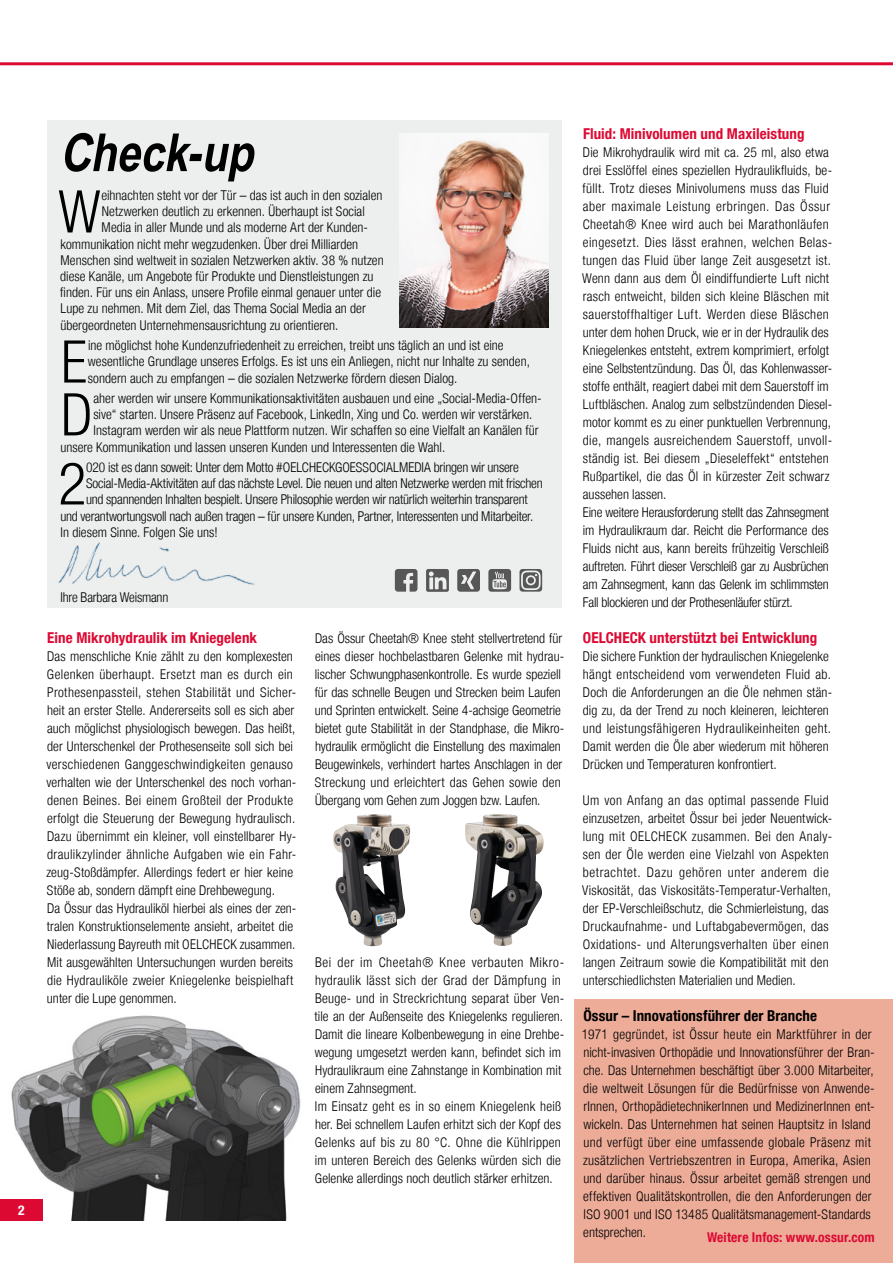
<style>
.page{position:relative;width:893px;height:1263px;background:#fff}
.page>*{position:absolute;margin:0;border:0;box-sizing:border-box;transform-origin:0 0}
.t1{font:300 condensed 58.95px "Helvetica Neue LT";color:#000}
.t2{font:italic 700 52.5px "Arial Narrow";color:#000}
.t3{font:700 condensed 15px "Helvetica Neue LT";letter-spacing:.005em;color:#dc0a33}
.t4{font:700 condensed 15px "Helvetica Neue LT";letter-spacing:.005em;color:#000}
.t5{font:300 condensed 13.5px/18px "Helvetica Neue LT";letter-spacing:.005em;color:#000}
.t6{font:300 condensed 13.5px/18px "Helvetica Neue LT";letter-spacing:.025em;color:#000}
.t7{font:300 condensed 13.5px "Helvetica Neue LT";letter-spacing:-.015em;color:#000}
.t8{font:700 condensed 13.5px "Helvetica Neue LT";letter-spacing:.01em;color:#dc0a33}
.t9{font:700 condensed 13.5px "Helvetica Neue LT";color:#fff}
</style>
<div class="page">
<img style="left:11px;top:1015px;width:290px;height:205px">
<hr style="left:0;top:62px;width:893px;height:3px;background:#dc0a33">
<div style="left:47px;top:120px;width:514px;height:488px;background:#edeeee"></div>
<img style="left:400px;top:133px;width:149px;height:194px">
<img style="left:58px;top:542px;width:197px;height:43px">
<div style="left:574px;top:999px;width:319px;height:264px;background:#ecac98"></div>
<img style="left:333px;top:814px;width:77px;height:132px">
<img style="left:465px;top:814px;width:79px;height:132px">
<div style="left:0;top:1199px;width:43px;height:21px;background:#dc0a33"></div>
<svg style="left:395px;top:569px;width:22px;height:23px"></svg>
<svg style="left:426px;top:569px;width:23px;height:23px"></svg>
<svg style="left:457px;top:569px;width:23px;height:23px"></svg>
<svg style="left:488px;top:569px;width:23px;height:23px"></svg>
<svg style="left:519px;top:569px;width:23px;height:23px"></svg>
<p class="t9" style="left:18px;top:1202px;width:8px">2</p>
<h2 class="t2" style="left:60px;top:113px;width:208px">Check-up</h2>
<h1 class="t1" style="left:58px;top:178px;width:44px">W</h1>
<p class="t5" style="left:101px;top:186px;width:283px">eihnachten steht vor der Tür – das ist auch in den sozialen</p>
<p class="t5" style="left:102px;top:202px;width:265px">Netzwerken deutlich zu erkennen. Überhaupt ist Social</p>
<p class="t5" style="left:102px;top:219px;width:268px">Media in aller Munde und als moderne Art der Kunden-</p>
<p class="t5" style="left:61px;top:235px;width:299px">kommunikation nicht mehr wegzudenken. Über drei Milliarden</p>
<p class="t5" style="left:60px;top:251px;width:325px">Menschen sind weltweit in sozialen Netzwerken aktiv. 38 % nutzen</p>
<p class="t5" style="left:60px;top:267px;width:315px">diese Kanäle, um Angebote für Produkte und Dienstleistungen zu</p>
<p class="t5" style="left:60px;top:283px;width:322px">finden. Für uns ein Anlass, unsere Profile einmal genauer unter die</p>
<p class="t5" style="left:61px;top:300px;width:307px">Lupe zu nehmen. Mit dem Ziel, das Thema Social Media an der</p>
<p class="t5" style="left:60px;top:316px;width:280px">übergeordneten Unternehmensausrichtung zu orientieren.</p>
<h1 class="t1" style="left:61px;top:328px;width:28px">E</h1>
<p class="t5" style="left:88px;top:337px;width:444px;line-height:16.2px">ine möglichst hohe Kundenzufriedenheit zu erreichen, treibt uns täglich an und ist eine wesentliche Grundlage unseres Erfolgs. Es ist uns ein Anliegen, nicht nur Inhalte zu senden, sondern auch zu empfangen – die sozialen Netzwerke fördern diesen Dialog.</p>
<h1 class="t1" style="left:61px;top:381px;width:33px">D</h1>
<p class="t5" style="left:93px;top:389px;width:450px">aher werden wir unsere Kommunikationsaktivitäten ausbauen und eine „Social-Media-Offen-</p>
<p class="t5" style="left:93px;top:405px;width:440px">sive“ starten. Unsere Präsenz auf Facebook, LinkedIn, Xing und Co. werden wir verstärken.</p>
<p class="t5" style="left:94px;top:421px;width:446px">Instagram werden wir als neue Plattform nutzen. Wir schaffen so eine Vielfalt an Kanälen für</p>
<p class="t5" style="left:60px;top:438px;width:386px">unsere Kommunikation und lassen unseren Kunden und Interessenten die Wahl.</p>
<h1 class="t1" style="left:58px;top:450px;width:30px">2</h1>
<p class="t7" style="left:86px;top:459px;width:434px">020 ist es dann soweit: Unter dem Motto #OELCHECKGOESSOCIALMEDIA bringen wir unsere</p>
<p class="t7" style="left:86px;top:476px;width:458px">Social-Media-Aktivitäten auf das nächste Level. Die neuen und alten Netzwerke werden mit frischen</p>
<p class="t7" style="left:86px;top:492px;width:443px">und spannenden Inhalten bespielt. Unsere Philosophie werden wir natürlich weiterhin transparent</p>
<p class="t7" style="left:60px;top:508px;width:474px">und verantwortungsvoll nach außen tragen – für unsere Kunden, Partner, Interessenten und Mitarbeiter.</p>
<p class="t5" style="left:61px;top:523px;width:159px">In diesem Sinne. Folgen Sie uns!</p>
<p class="t7" style="left:61px;top:589px;width:109px">Ihre Barbara Weismann</p>
<p class="t3" style="left:47px;top:629px;width:211px">Eine Mikrohydraulik im Kniegelenk</p>
<p class="t5" style="left:47px;top:647px;width:251px">Das menschliche Knie zählt zu den komplexesten Gelenken überhaupt. Ersetzt man es durch ein Prothesenpassteil, stehen Stabilität und Sicher&shy;heit an erster Stelle. Andererseits soll es sich aber auch möglichst physiologisch bewegen. Das heißt, der Unterschenkel der Prothesenseite soll sich bei verschiedenen Ganggeschwindigkeiten genauso verhalten wie der Unterschenkel des noch vorhan&shy;denen Beines. Bei einem Großteil der Produkte erfolgt die Steuerung der Bewegung hydraulisch.<br>Dazu übernimmt ein kleiner, voll einstellbarer Hy&shy;draulikzylinder ähnliche Aufgaben wie ein Fahr&shy;zeug-Stoßdämpfer. Allerdings federt er hier keine Stöße ab, sondern dämpft eine Drehbewegung.<br>Da Össur das Hydrauliköl hierbei als eines der zen&shy;tralen Konstruktionselemente ansieht, arbeitet die Niederlassung Bayreuth mit OELCHECK zusammen.<br>Mit ausgewählten Untersuchungen wurden bereits die Hydrauliköle zweier Kniegelenke beispielhaft unter die Lupe genommen.</p>
<p class="t5" style="left:315px;top:629px;width:251px">Das Össur Cheetah® Knee steht stellvertretend für eines dieser hochbelastbaren Gelenke mit hydrau&shy;lischer Schwungphasenkontrolle. Es wurde speziell für das schnelle Beugen und Strecken beim Laufen und Sprinten entwickelt. Seine 4-achsige Geometrie bietet gute Stabilität in der Standphase, die Mikro&shy;hydraulik ermöglicht die Einstellung des maximalen Beugewinkels, verhindert hartes Anschlagen in der Streckung und erleichtert das Gehen sowie den Übergang vom Gehen zum Joggen bzw. Laufen.</p>
<p class="t5" style="left:315px;top:953px;width:251px">Bei der im Cheetah® Knee verbauten Mikro&shy;hydraulik lässt sich der Grad der Dämpfung in Beuge- und in Streckrichtung separat über Ven&shy;tile an der Außenseite des Kniegelenks regulieren.<br>Damit die lineare Kolbenbewegung in eine Drehbe&shy;wegung umgesetzt werden kann, befindet sich im Hydraulikraum eine Zahnstange in Kombination mit einem Zahnsegment.<br>Im Einsatz geht es in so einem Kniegelenk heiß her. Bei schnellem Laufen erhitzt sich der Kopf des Gelenks auf bis zu 80 °C. Ohne die Kühlrippen im unteren Bereich des Gelenks würden sich die Gelenke allerdings noch deutlich stärker erhitzen.</p>
<p class="t3" style="left:583px;top:125px;width:223px">Fluid: Minivolumen und Maxileistung</p>
<p class="t5" style="left:582px;top:143px;width:251px">Die Mikrohydraulik wird mit ca. 25 ml, also etwa drei Esslöffel eines speziellen Hydraulikfluids, be&shy;füllt. Trotz dieses Minivolumens muss das Fluid aber maximale Leistung erbringen. Das Össur Cheetah® Knee wird auch bei Marathonläufen eingesetzt. Dies lässt erahnen, welchen Belas&shy;tungen das Fluid über lange Zeit ausgesetzt ist.<br>Wenn dann aus dem Öl eindiffundierte Luft nicht rasch entweicht, bilden sich kleine Bläschen mit sauerstoffhaltiger Luft. Werden diese Bläschen unter dem hohen Druck, wie er in der Hydraulik des Kniegelenkes entsteht, extrem komprimiert, erfolgt eine Selbstentzündung. Das Öl, das Kohlenwasser&shy;stoffe enthält, reagiert dabei mit dem Sauerstoff im Luftbläschen. Analog zum selbstzündenden Diesel&shy;motor kommt es zu einer punktuellen Verbrennung, die, mangels ausreichendem Sauerstoff, unvoll&shy;ständig ist. Bei diesem „Dieseleffekt“ entstehen Rußpartikel, die das Öl in kürzester Zeit schwarz aussehen lassen.<br>Eine weitere Herausforderung stellt das Zahnsegment im Hydraulikraum dar. Reicht die Performance des Fluids nicht aus, kann bereits frühzeitig Verschleiß auftreten. Führt dieser Verschleiß gar zu Ausbrüchen am Zahnsegment, kann das Gelenk im schlimmsten Fall blockieren und der Prothesenläufer stürzt.</p>
<p class="t3" style="left:583px;top:629px;width:236px">OELCHECK unterstützt bei Entwicklung</p>
<p class="t5" style="left:583px;top:647px;width:251px">Die sichere Funktion der hydraulischen Kniegelenke hängt entscheidend vom verwendeten Fluid ab.<br>Doch die Anforderungen an die Öle nehmen stän&shy;dig zu, da der Trend zu noch kleineren, leichteren und leistungsfähigeren Hydraulikeinheiten geht.<br>Damit werden die Öle aber wiederum mit höheren Drücken und Temperaturen konfrontiert.</p>
<p class="t6" style="left:582px;top:791px;width:252px">Um von Anfang an das optimal passende Fluid einzusetzen, arbeitet Össur bei jeder Neuentwick&shy;lung mit OELCHECK zusammen. Bei den Analy&shy;sen der Öle werden eine Vielzahl von Aspekten betrachtet. Dazu gehören unter anderem die Viskosität, das Viskositäts-Temperatur-Verhalten, der EP-Verschleißschutz, die Schmierleistung, das Druckaufnahme- und Luftabgabevermögen, das Oxidations- und Alterungsverhalten über einen langen Zeitraum sowie die Kompatibilität mit den unterschiedlichsten Materialien und Medien.</p>
<p class="t4" style="left:583px;top:1007px;width:235px">Össur – Innovationsführer der Branche</p>
<p class="t5" style="left:582px;top:1025px;width:294px">1971 gegründet, ist Össur heute ein Marktführer in der nicht-invasiven Orthopädie und Innovationsführer der Bran&shy;che. Das Unternehmen beschäftigt über 3.000 Mitarbeiter, die weltweit Lösungen für die Bedürfnisse von Anwende&shy;rInnen, OrthopädietechnikerInnen und MedizinerInnen ent&shy;wickeln. Das Unternehmen hat seinen Hauptsitz in Island und verfügt über eine umfassende globale Präsenz mit zusätzlichen Vertriebszentren in Europa, Amerika, Asien und darüber hinaus. Össur arbeitet gemäß strengen und effektiven Qualitätskontrollen, die den Anforderungen der ISO 9001 und ISO 13485 Qualitätsmanagement-Standards entsprechen.</p>
<p class="t8" style="left:707px;top:1229px;width:169px">Weitere Infos: www.ossur.com</p>
</div>
